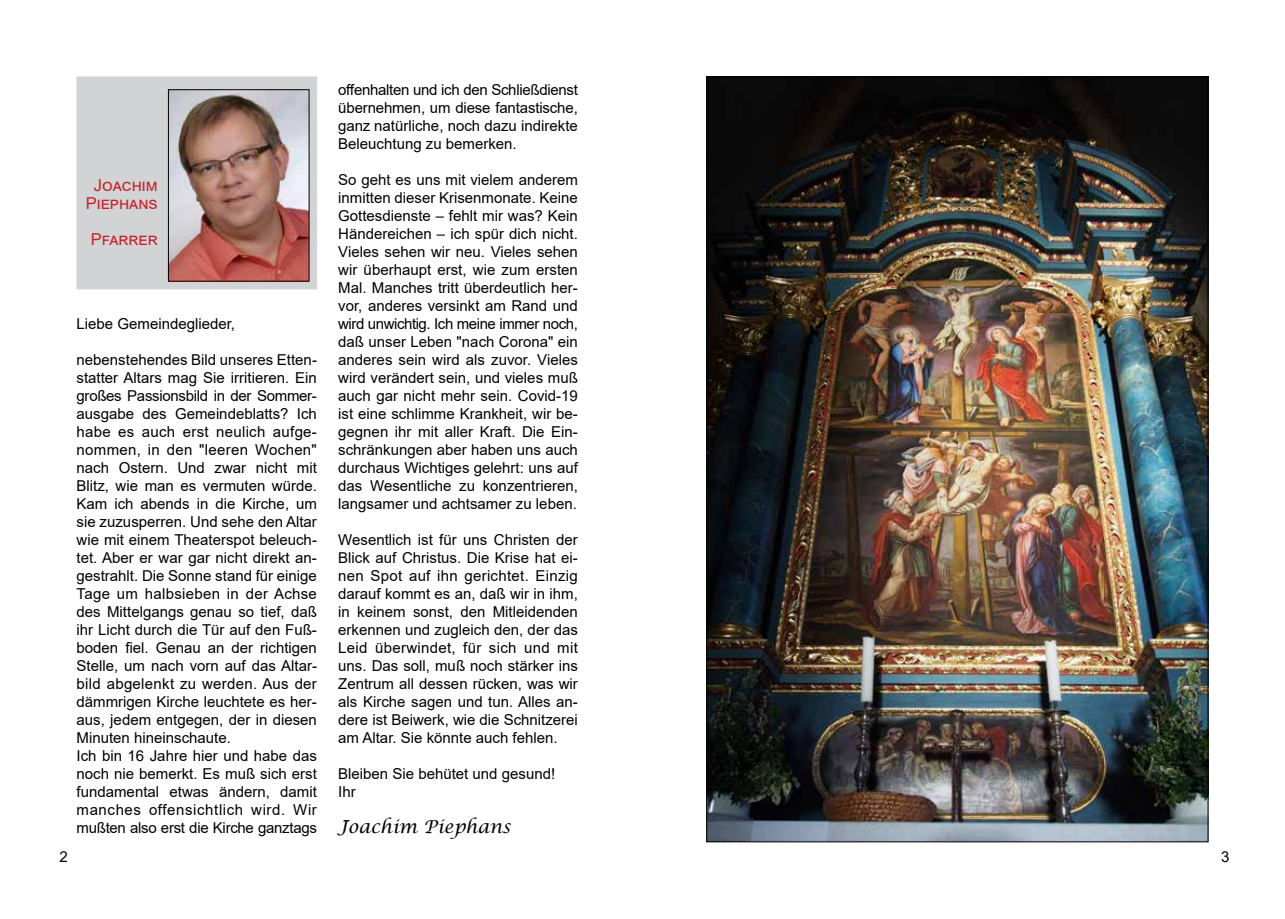
<style>
.page{position:relative;width:1285px;height:919px;background:#fff}
.page>*{position:absolute;margin:0;border:0;box-sizing:border-box;transform-origin:0 0}
.t1{font:italic 18px "Lucida Calligraphy";color:#000}
.t2{font:16.5px/18px "Arial";color:#c72127;text-align:center}
.t3{font:15px/18px "Arial";color:#000;text-align:justify}
</style>
<div class="page">
<div style="left:77px;top:77px;width:239px;height:212px;background:#d1d3d4"></div>
<div style="left:77px;top:77px;width:240px;height:212px;border:1px solid #d1d3d4"></div>
<img style="left:170px;top:91px;width:137px;height:188px">
<div style="left:168px;top:89px;width:141px;height:192px;border:1px solid #000"></div>
<img style="left:708px;top:79px;width:498px;height:761px">
<p class="t2" style="left:86px;top:176px;width:73px">Joachim<br>Piephans</p>
<p class="t2" style="left:91px;top:230px;width:64px">Pfarrer</p>
<p class="t3" style="left:77px;top:314px;width:160px">Liebe Gemeindeglieder,</p>
<p class="t3" style="left:77px;top:350px;width:242px;text-align:left">nebenstehendes Bild unseres Etten&shy;statter Altars mag Sie irritieren. Ein großes Passionsbild in der Sommer&shy;ausgabe des Gemeindeblatts? Ich habe es auch erst neulich aufge&shy;nommen, in den "leeren Wochen" nach Ostern. Und zwar nicht mit Blitz, wie man es vermuten würde.<br>Kam ich abends in die Kirche, um sie zuzusperren. Und sehe den Altar wie mit einem Theaterspot beleuch&shy;tet. Aber er war gar nicht direkt an&shy;gestrahlt. Die Sonne stand für einige Tage um halbsieben in der Achse des Mittelgangs genau so tief, daß ihr Licht durch die Tür auf den Fuß&shy;boden fiel. Genau an der richtigen Stelle, um nach vorn auf das Altar&shy;bild abgelenkt zu werden. Aus der dämmrigen Kirche leuchtete es her&shy;aus, jedem entgegen, der in diesen Minuten hineinschaute.<br>Ich bin 16 Jahre hier und habe das noch nie bemerkt. Es muß sich erst fundamental etwas ändern, damit manches offensichtlich wird. Wir mußten also erst die Kirche ganztags</p>
<p class="t3" style="left:338px;top:80px;width:241px">offenhalten und ich den Schließdienst übernehmen, um diese fantastische, ganz natürliche, noch dazu indirekte Beleuchtung zu bemerken.</p>
<p class="t3" style="left:338px;top:170px;width:241px">So geht es uns mit vielem anderem inmitten dieser Krisenmonate. Keine Gottesdienste – fehlt mir was? Kein Händereichen – ich spür dich nicht.<br>Vieles sehen wir neu. Vieles sehen wir überhaupt erst, wie zum ersten Mal. Manches tritt überdeutlich her&shy;vor, anderes versinkt am Rand und wird unwichtig. Ich meine immer noch, daß unser Leben "nach Corona" ein anderes sein wird als zuvor. Vieles wird verändert sein, und vieles muß auch gar nicht mehr sein. Covid-19 ist eine schlimme Krankheit, wir be&shy;gegnen ihr mit aller Kraft. Die Ein&shy;schränkungen aber haben uns auch durchaus Wichtiges gelehrt: uns auf das Wesentliche zu konzentrieren, langsamer und achtsamer zu leben.</p>
<p class="t3" style="left:338px;top:530px;width:241px">Wesentlich ist für uns Christen der Blick auf Christus. Die Krise hat ei&shy;nen Spot auf ihn gerichtet. Einzig darauf kommt es an, daß wir in ihm, in keinem sonst, den Mitleidenden erkennen und zugleich den, der das Leid überwindet, für sich und mit uns. Das soll, muß noch stärker ins Zentrum all dessen rücken, was wir als Kirche sagen und tun. Alles an&shy;dere ist Beiwerk, wie die Schnitzerei am Altar. Sie könnte auch fehlen.</p>
<p class="t3" style="left:338px;top:764px;width:218px">Bleiben Sie behütet und gesund!<br>Ihr</p>
<p class="t1" style="left:338px;top:815px;width:174px">Joachim Piephans</p>
<p class="t3" style="left:60px;top:847px;width:10px">2</p>
<p class="t3" style="left:1220px;top:847px;width:10px">3</p>
</div>
